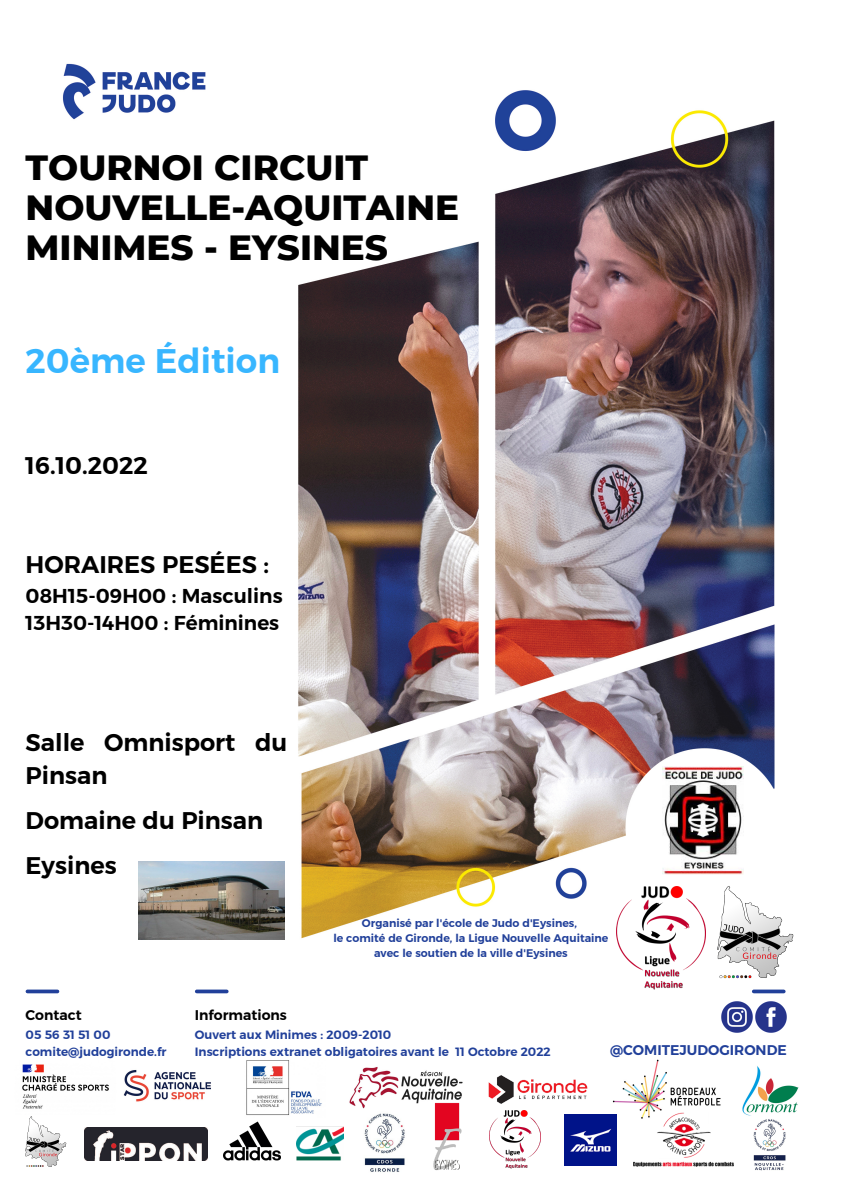
<style>
.page{position:relative;width:842px;height:1191px;background:#fff}
.page>*{position:absolute;margin:0;border:0;box-sizing:border-box;transform-origin:0 0}
.t1{font:800 35.7px/39.8px "Montserrat";color:#000}
.t2{font:700 34px "Kief Montaser Semi";color:#38b6ff}
.t3{font:700 24px/33px "Kief Montaser Semi";color:#000}
.t4{font:700 20px/27.7px "Kief Montaser Semi";color:#000}
.t5{font:700 14px "Kief Montaser Semi";color:#000}
.t6{font:700 14px "Kief Montaser Semi";color:#21409a}
.t7{font:700 12px/16.5px "Kief Montaser Semi";color:#21409a}
.t8{font:700 11px/15px "Kief Montaser Semi";color:#21409a;text-align:center}
</style>
<div class="page">
<img style="left:25px;top:63px;width:762px;height:1106px">
<img style="left:722px;top:1001px;width:30px;height:31px">
<img style="left:756px;top:1001px;width:30px;height:31px">
<img style="left:223px;top:1111px;width:57px;height:57px">
<svg style="left:27px;top:989px;width:30px;height:4px"></svg>
<svg style="left:197px;top:989px;width:30px;height:4px"></svg>
<svg style="left:754px;top:989px;width:30px;height:4px"></svg>
<img style="left:662px;top:766px;width:81px;height:108px">
<img style="left:703px;top:880px;width:91px;height:103px">
<img style="left:296px;top:1119px;width:47px;height:48px">
<img style="left:84px;top:1127px;width:123px;height:32px">
<img style="left:737px;top:1057px;width:62px;height:66px">
<img style="left:610px;top:1056px;width:112px;height:66px">
<img style="left:479px;top:1065px;width:118px;height:48px">
<img style="left:120px;top:1058px;width:95px;height:54px">
<img style="left:245px;top:1057px;width:80px;height:60px">
<img style="left:22px;top:1058px;width:95px;height:56px">
<img style="left:616px;top:886px;width:90px;height:103px">
<img style="left:347px;top:1059px;width:117px;height:55px">
<img style="left:22px;top:1113px;width:49px;height:55px">
<img style="left:360px;top:1110px;width:49px;height:62px">
<img style="left:743px;top:1117px;width:54px;height:54px">
<img style="left:633px;top:1112px;width:100px;height:55px">
<img style="left:138px;top:861px;width:147px;height:78px">
<img style="left:431px;top:1100px;width:33px;height:71px">
<img style="left:489px;top:1110px;width:51px;height:58px">
<img style="left:565px;top:1113px;width:51px;height:52px">
<h1 class="t1" style="left:26px;top:147px;width:435px">TOURNOI CIRCUIT<br>NOUVELLE-AQUITAINE<br>MINIMES - EYSINES</h1>
<h2 class="t2" style="left:26px;top:340px;width:256px">20ème Édition</h2>
<h3 class="t3" style="left:26px;top:449px;width:124px">16.10.2022</h3>
<h3 class="t3" style="left:26px;top:548px;width:245px">HORAIRES PESÉES :</h3>
<h3 class="t4" style="left:26px;top:581px;width:259px">08H15-09H00 : Masculins<br>13H30-14H00 : Féminines</h3>
<h3 class="t3" style="left:26px;top:726px;width:263px">Salle Omnisport du<br>Pinsan</h3>
<h3 class="t3" style="left:26px;top:798px;width:239px;line-height:45px">Domaine du Pinsan<br>Eysines</h3>
<p class="t8" style="left:333px;top:915px;width:277px">Organisé par l'école de Judo d'Eysines,<br>le comité de Gironde, la Ligue Nouvelle Aquitaine avec le soutien de la ville d'Eysines</p>
<p class="t5" style="left:26px;top:1006px;width:58px">Contact</p>
<p class="t5" style="left:195px;top:1006px;width:94px">Informations</p>
<p class="t7" style="left:26px;top:1026px;width:142px">05 56 31 51 00 comite@judogironde.fr</p>
<p class="t7" style="left:195px;top:1026px;width:357px">Ouvert aux Minimes : 2009-2010<br>Inscriptions extranet obligatoires avant le 11 Octobre 2022</p>
<p class="t6" style="left:610px;top:1040px;width:178px">@COMITEJUDOGIRONDE</p>
</div>
